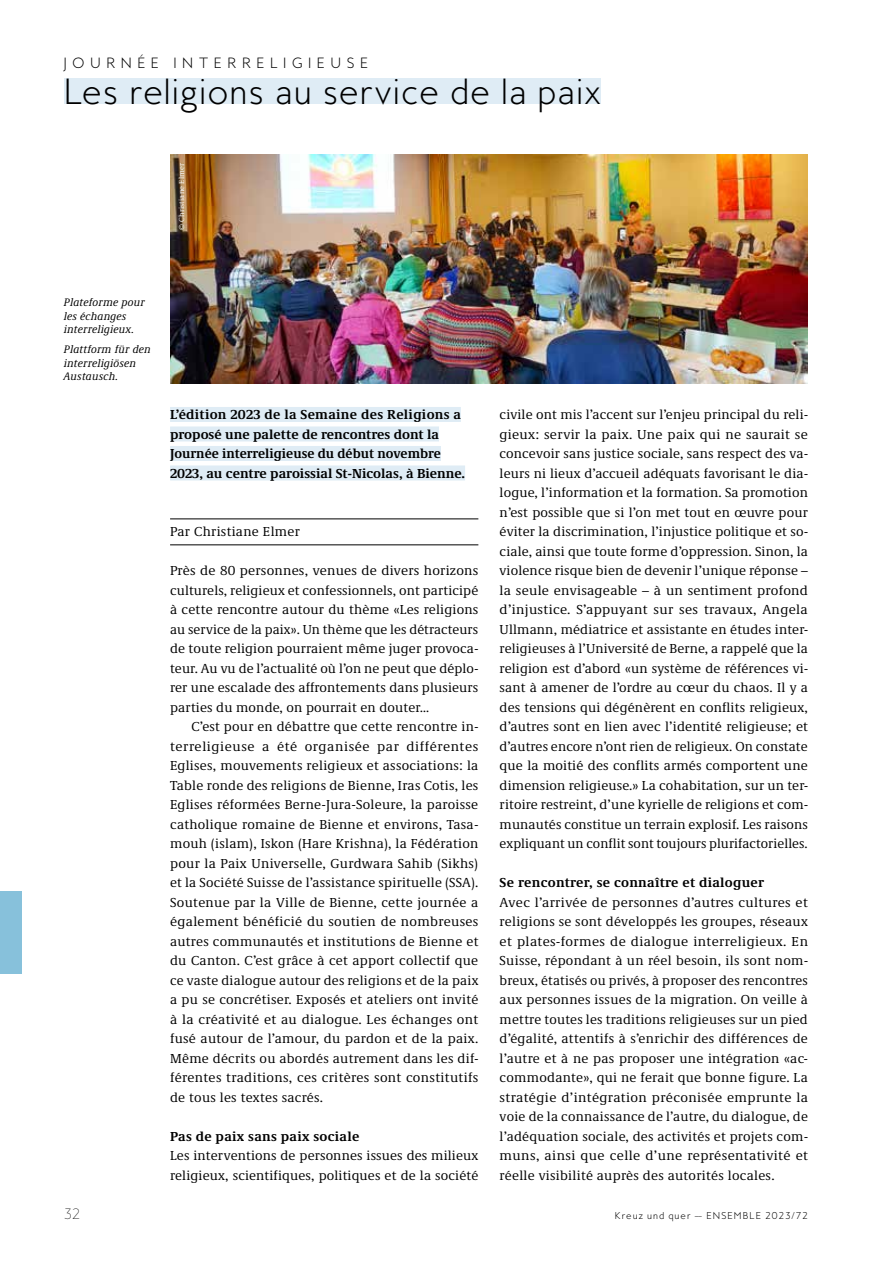
<style>
.page{position:relative;width:893px;height:1263px;background:#fff}
.page>*{position:absolute;margin:0;border:0;box-sizing:border-box;transform-origin:0 0}
.t1{font:300 33px "MB Empire";letter-spacing:.03em;color:#000}
.t2{font:13.5px/19.5px "Demos Next Pro";letter-spacing:.01em;color:#000;text-align:justify}
.t3{font:700 13.5px/19.5px "Demos Next Pro";color:#000}
.t4{font:700 13.5px "Demos Next Pro";letter-spacing:.02em;color:#000}
.t5{font:300 13.5px "MB Empire";letter-spacing:.4em;color:#000}
.t6{font:100 13.5px "MB Empire";color:#000}
.t7{font:italic 11.25px/13.5px "Demos Next Pro";letter-spacing:.02em;color:#000}
.t8{font:300 9px "MB Empire";letter-spacing:.11em;color:#000}
.t9{font:7.5px "Demos Next Pro";letter-spacing:.02em;color:#fff}
</style>
<div class="page">
<div style="left:170px;top:407px;width:291px;height:15px;background:#dfecf5"></div>
<div style="left:170px;top:426px;width:269px;height:15px;background:#dfecf5"></div>
<div style="left:170px;top:446px;width:271px;height:15px;background:#dfecf5"></div>
<div style="left:170px;top:465px;width:295px;height:15px;background:#dfecf5"></div>
<hr style="left:170px;top:519px;width:308px;height:1px;background:#000">
<hr style="left:170px;top:545px;width:308px;height:1px;background:#000">
<div style="left:64px;top:79px;width:536px;height:25px;background:#dfecf5"></div>
<img style="left:170px;top:154px;width:638px;height:229px">
<div style="left:0;top:891px;width:21px;height:83px;background:#87c1db"></div>
<p class="t5" style="left:64px;top:54px;width:306px">JOURNÉE INTERRELIGIEUSE</p>
<h1 class="t1" style="left:64px;top:70px;width:539px">Les religions au service de la paix</h1>
<p class="t9" style="left:177px;top:230px;width:68px;rotate:-90deg">© Christiane Elmer</p>
<p class="t7" style="left:64px;top:295px;width:82px">Plateforme pour les échanges interreligieux.</p>
<p class="t7" style="left:64px;top:342px;width:89px">Plattform für den interreligiösen<br>Austausch.</p>
<p class="t3" style="left:170px;top:404px;width:296px">L’édition 2023 de la Semaine des Religions a proposé une palette de rencontres dont la Journée interreligieuse du début novembre 2023, au centre paroissial St-Nicolas, à Bienne.</p>
<p class="t2" style="left:170px;top:521px;width:131px">Par Christiane Elmer</p>
<p class="t2" style="left:170px;top:560px;width:310px">Près de 80 personnes, venues de divers horizons culturels, religieux et confessionnels, ont participé à cette rencontre autour du thème «Les religions au service de la paix». Un thème que les détracteurs de toute religion pourraient même juger provoca&shy;teur. Au vu de l’actualité où l’on ne peut que déplo&shy;rer une escalade des affrontements dans plusieurs parties du monde, on pourrait en douter…</p>
<p class="t2" style="left:170px;top:716px;width:310px;text-indent:21px">C’est pour en débattre que cette rencontre in&shy;terreligieuse a été organisée par différentes Eglises, mouvements religieux et associations: la Table ronde des religions de Bienne, Iras Cotis, les Eglises réformées Berne-Jura-Soleure, la paroisse catholique romaine de Bienne et environs, Tasa&shy;mouh (islam), Iskon (Hare Krishna), la Fédération pour la Paix Universelle, Gurdwara Sahib (Sikhs) et la Société Suisse de l’assistance spirituelle (SSA).<br>Soutenue par la Ville de Bienne, cette journée a également bénéficié du soutien de nombreuses autres communautés et institutions de Bienne et du Canton. C’est grâce à cet apport collectif que ce vaste dialogue autour des religions et de la paix a pu se concrétiser. Exposés et ateliers ont invité à la créativité et au dialogue. Les échanges ont fusé autour de l’amour, du pardon et de la paix.<br>Même décrits ou abordés autrement dans les dif&shy;férentes traditions, ces critères sont constitutifs de tous les textes sacrés.</p>
<p class="t4" style="left:170px;top:1126px;width:191px">Pas de paix sans paix sociale</p>
<p class="t2" style="left:170px;top:1145px;width:310px">Les interventions de personnes issues des milieux religieux, scientifiques, politiques et de la société</p>
<p class="t2" style="left:500px;top:404px;width:310px">civile ont mis l’accent sur l’enjeu principal du reli&shy;gieux: servir la paix. Une paix qui ne saurait se concevoir sans justice sociale, sans respect des va&shy;leurs ni lieux d’accueil adéquats favorisant le dia&shy;logue, l’information et la formation. Sa promotion n’est possible que si l’on met tout en œuvre pour éviter la discrimination, l’injustice politique et so&shy;ciale, ainsi que toute forme d’oppression. Sinon, la violence risque bien de devenir l’unique réponse – la seule envisageable – à un sentiment profond d’injustice. S’appuyant sur ses travaux, Angela Ullmann, médiatrice et assistante en études inter&shy;religieuses à l’Université de Berne, a rappelé que la religion est d’abord «un système de références vi&shy;sant à amener de l’ordre au cœur du chaos. Il y a des tensions qui dégénèrent en conflits religieux, d’autres sont en lien avec l’identité religieuse; et d’autres encore n’ont rien de religieux. On constate que la moitié des conflits armés comportent une dimension religieuse.» La cohabitation, sur un ter&shy;ritoire restreint, d’une kyrielle de religions et com&shy;munautés constitue un terrain explosif. Les raisons expliquant un conflit sont toujours plurifactorielles.</p>
<p class="t4" style="left:500px;top:873px;width:266px">Se rencontrer, se connaître et dialoguer</p>
<p class="t2" style="left:500px;top:892px;width:310px">Avec l’arrivée de personnes d’autres cultures et religions se sont développés les groupes, réseaux et plates-formes de dialogue interreligieux. En Suisse, répondant à un réel besoin, ils sont nom&shy;breux, étatisés ou privés, à proposer des rencontres aux personnes issues de la migration. On veille à mettre toutes les traditions religieuses sur un pied d’égalité, attentifs à s’enrichir des différences de l’autre et à ne pas proposer une intégration «ac&shy;commodante», qui ne ferait que bonne figure. La stratégie d’intégration préconisée emprunte la voie de la connaissance de l’autre, du dialogue, de l’adéquation sociale, des activités et projets com&shy;muns, ainsi que celle d’une représentativité et réelle visibilité auprès des autorités locales.</p>
<p class="t6" style="left:64px;top:1205px;width:18px">32</p>
<p class="t8" style="left:615px;top:1209px;width:195px">Kreuz und quer —– ENSEMBLE 2023/72</p>
</div>
